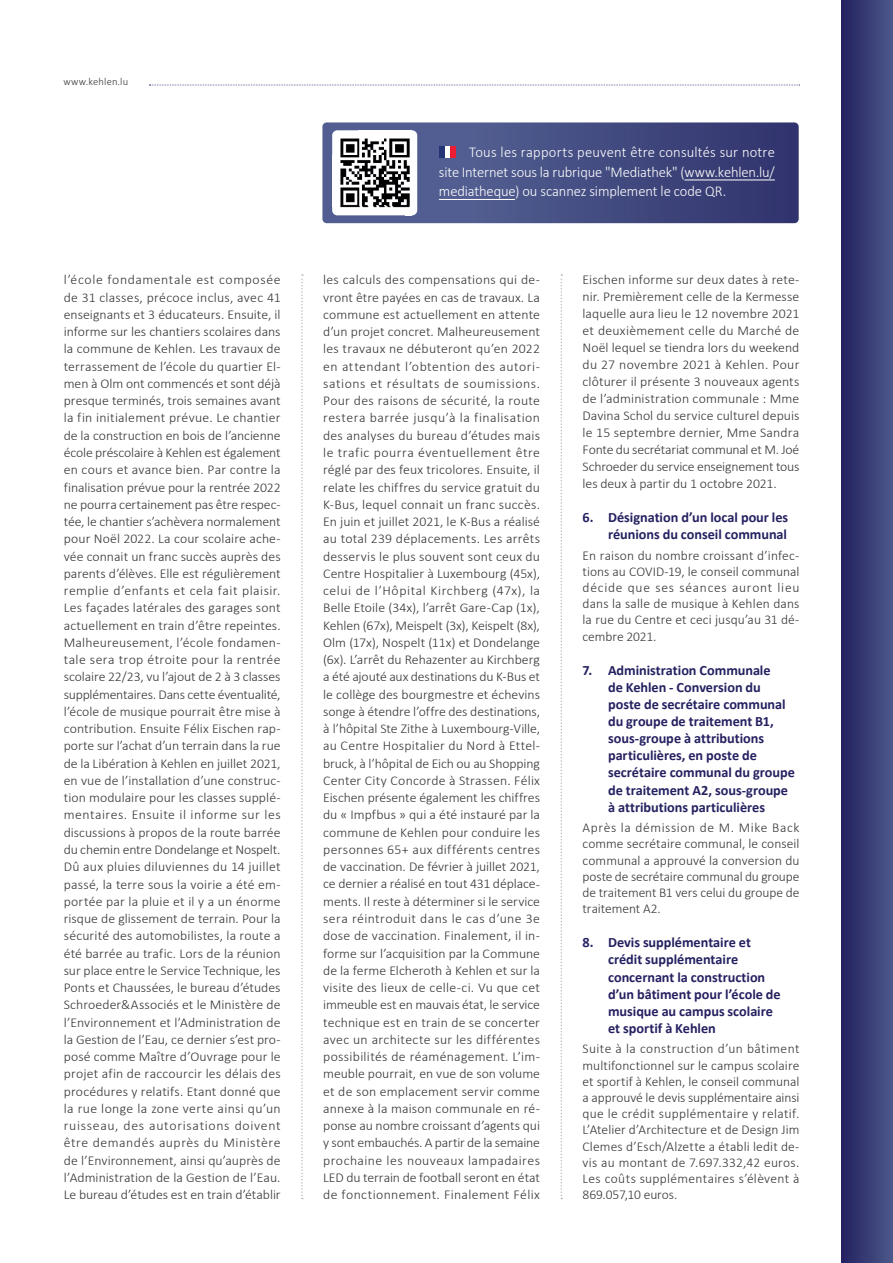
<style>
.page{position:relative;width:893px;height:1263px;background:#fff}
.page>*{position:absolute;margin:0;border:0;box-sizing:border-box;transform-origin:0 0}
.t1{font:300 15px/19.5px "Calibri";letter-spacing:-.01em;color:#fff;text-align:justify}
.t2{font:700 14.25px/17.1px "Calibri";color:#252161}
.t3{font:300 13.5px/17.2px "Calibri";color:#363536;text-align:justify}
.t4{font:300 10.5px "Calibri";letter-spacing:.015em;color:#363536}
</style>
<div class="page">
<div style="left:842px;top:0;width:51px;height:1263px;background:linear-gradient(to right,#242160,#4c588a)"></div>
<svg style="left:149px;top:85px;width:651px;height:1px"></svg>
<svg style="left:301px;top:274px;width:2px;height:925px"></svg>
<svg style="left:561px;top:274px;width:1px;height:925px"></svg>
<svg style="left:322px;top:122px;width:477px;height:101px;background:#454d82"></svg>
<hr style="left:684px;top:180px;width:91px;height:1px;background:#fff">
<hr style="left:439px;top:199px;width:76px;height:1px;background:#fff">
<div style="left:439px;top:146px;width:17px;height:11px;background:#fff"></div>
<div style="left:439px;top:146px;width:6px;height:11px;background:#253477"></div>
<div style="left:450px;top:146px;width:6px;height:11px;background:#ed1d32"></div>
<img style="left:332px;top:130px;width:79px;height:76px">
<img style="left:411px;top:130px;width:6px;height:85px">
<img style="left:332px;top:206px;width:73px;height:9px">
<svg style="left:405px;top:206px;width:6px;height:9px"></svg>
<p class="t4" style="left:63px;top:75px;width:66px">www.kehlen.lu</p>
<p class="t1" style="left:439px;top:143px;width:337px;text-indent:30px">Tous les rapports peuvent être consultés sur notre site Internet sous la rubrique "Mediathek" (www.kehlen.lu/ mediatheque) ou scannez simplement le code QR.</p>
<p class="t3" style="left:64px;top:271px;width:218px">l’école fondamentale est composée de 31 classes, précoce inclus, avec 41 enseignants et 3 éducateurs. Ensuite, il informe sur les chantiers scolaires dans la commune de Kehlen. Les travaux de terrassement de l’école du quartier El&shy;men à Olm ont commencés et sont déjà presque terminés, trois semaines avant la fin initialement prévue. Le chantier de la construction en bois de l’ancienne école préscolaire à Kehlen est également en cours et avance bien. Par contre la finalisation prévue pour la rentrée 2022 ne pourra certainement pas être respec&shy;tée, le chantier s’achèvera normalement pour Noël 2022. La cour scolaire ache&shy;vée connait un franc succès auprès des parents d’élèves. Elle est régulièrement remplie d’enfants et cela fait plaisir.<br>Les façades latérales des garages sont actuellement en train d’être repeintes.<br>Malheureusement, l’école fondamen&shy;tale sera trop étroite pour la rentrée scolaire 22/23, vu l’ajout de 2 à 3 classes supplémentaires. Dans cette éventualité, l’école de musique pourrait être mise à contribution. Ensuite Félix Eischen rap&shy;porte sur l’achat d’un terrain dans la rue de la Libération à Kehlen en juillet 2021, en vue de l’installation d’une construc&shy;tion modulaire pour les classes supplé&shy;mentaires. Ensuite il informe sur les discussions à propos de la route barrée du chemin entre Dondelange et Nospelt.<br>Dû aux pluies diluviennes du 14 juillet passé, la terre sous la voirie a été em&shy;portée par la pluie et il y a un énorme risque de glissement de terrain. Pour la sécurité des automobilistes, la route a été barrée au trafic. Lors de la réunion sur place entre le Service Technique, les Ponts et Chaussées, le bureau d’études Schroeder&amp;Associés et le Ministère de l’Environnement et l’Administration de la Gestion de l’Eau, ce dernier s’est pro&shy;posé comme Maître d’Ouvrage pour le projet afin de raccourcir les délais des procédures y relatifs. Etant donné que la rue longe la zone verte ainsi qu’un ruisseau, des autorisations doivent être demandés auprès du Ministère de l’Environnement, ainsi qu’auprès de l’Administration de la Gestion de l’Eau.<br>Le bureau d’études est en train d’établir</p>
<p class="t3" style="left:323px;top:271px;width:218px">les calculs des compensations qui de&shy;vront être payées en cas de travaux. La commune est actuellement en attente d’un projet concret. Malheureusement les travaux ne débuteront qu’en 2022 en attendant l’obtention des autori&shy;sations et résultats de soumissions.<br>Pour des raisons de sécurité, la route restera barrée jusqu’à la finalisation des analyses du bureau d’études mais le trafic pourra éventuellement être réglé par des feux tricolores. Ensuite, il relate les chiffres du service gratuit du K-Bus, lequel connait un franc succès.<br>En juin et juillet 2021, le K-Bus a réalisé au total 239 déplacements. Les arrêts desservis le plus souvent sont ceux du Centre Hospitalier à Luxembourg (45x), celui de l’Hôpital Kirchberg (47x), la Belle Etoile (34x), l’arrêt Gare-Cap (1x), Kehlen (67x), Meispelt (3x), Keispelt (8x), Olm (17x), Nospelt (11x) et Dondelange (6x). L’arrêt du Rehazenter au Kirchberg a été ajouté aux destinations du K-Bus et le collège des bourgmestre et échevins songe à étendre l’offre des destinations, à l’hôpital Ste Zithe à Luxembourg-Ville, au Centre Hospitalier du Nord à Ettel&shy;bruck, à l’hôpital de Eich ou au Shopping Center City Concorde à Strassen. Félix Eischen présente également les chiffres du « Impfbus » qui a été instauré par la commune de Kehlen pour conduire les personnes 65+ aux différents centres de vaccination. De février à juillet 2021, ce dernier a réalisé en tout 431 déplace&shy;ments. Il reste à déterminer si le service sera réintroduit dans le cas d’une 3e dose de vaccination. Finalement, il in&shy;forme sur l’acquisition par la Commune de la ferme Elcheroth à Kehlen et sur la visite des lieux de celle-ci. Vu que cet immeuble est en mauvais état, le service technique est en train de se concerter avec un architecte sur les différentes possibilités de réaménagement. L’im&shy;meuble pourrait, en vue de son volume et de son emplacement servir comme annexe à la maison communale en ré&shy;ponse au nombre croissant d’agents qui y sont embauchés. A partir de la semaine prochaine les nouveaux lampadaires LED du terrain de football seront en état de fonctionnement. Finalement Félix</p>
<p class="t3" style="left:583px;top:271px;width:218px">Eischen informe sur deux dates à rete&shy;nir. Premièrement celle de la Kermesse laquelle aura lieu le 12 novembre 2021 et deuxièmement celle du Marché de Noël lequel se tiendra lors du weekend du 27 novembre 2021 à Kehlen. Pour clôturer il présente 3 nouveaux agents de l’administration communale : Mme Davina Schol du service culturel depuis le 15 septembre dernier, Mme Sandra Fonte du secrétariat communal et M. Joé Schroeder du service enseignement tous les deux à partir du 1 octobre 2021.</p>
<p class="t2" style="left:583px;top:508px;width:207px;text-align:right">6. Désignation d’un local pour les réunions du conseil communal</p>
<p class="t3" style="left:583px;top:547px;width:218px;line-height:16.2px">En raison du nombre croissant d’infec&shy;tions au COVID-19, le conseil communal décide que ses séances auront lieu dans la salle de musique à Kehlen dans la rue du Centre et ceci jusqu’au 31 dé&shy;cembre 2021.</p>
<p class="t2" style="left:608px;top:661px;width:188px;text-indent:-26px">7. Administration Communale<br>de Kehlen - Conversion du poste de secrétaire communal du groupe de traitement B1, sous-groupe à attributions particulières, en poste de secrétaire communal du groupe de traitement A2, sous-groupe à attributions particulières</p>
<p class="t3" style="left:583px;top:819px;width:218px;line-height:16.2px">Après la démission de M. Mike Back comme secrétaire communal, le conseil communal a approuvé la conversion du poste de secrétaire communal du groupe de traitement B1 vers celui du groupe de traitement A2.</p>
<p class="t2" style="left:608px;top:933px;width:174px;text-indent:-26px">8. Devis supplémentaire et crédit supplémentaire concernant la construction d’un bâtiment pour l’école de musique au campus scolaire et sportif à Kehlen</p>
<p class="t3" style="left:583px;top:1040px;width:218px;line-height:16.2px">Suite à la construction d’un bâtiment multifonctionnel sur le campus scolaire et sportif à Kehlen, le conseil communal a approuvé le devis supplémentaire ainsi que le crédit supplémentaire y relatif.<br>L’Atelier d’Architecture et de Design Jim Clemes d’Esch/Alzette a établi ledit de&shy;vis au montant de 7.697.332,42 euros.<br>Les coûts supplémentaires s’élèvent à 869.057,10 euros.</p>
</div>
